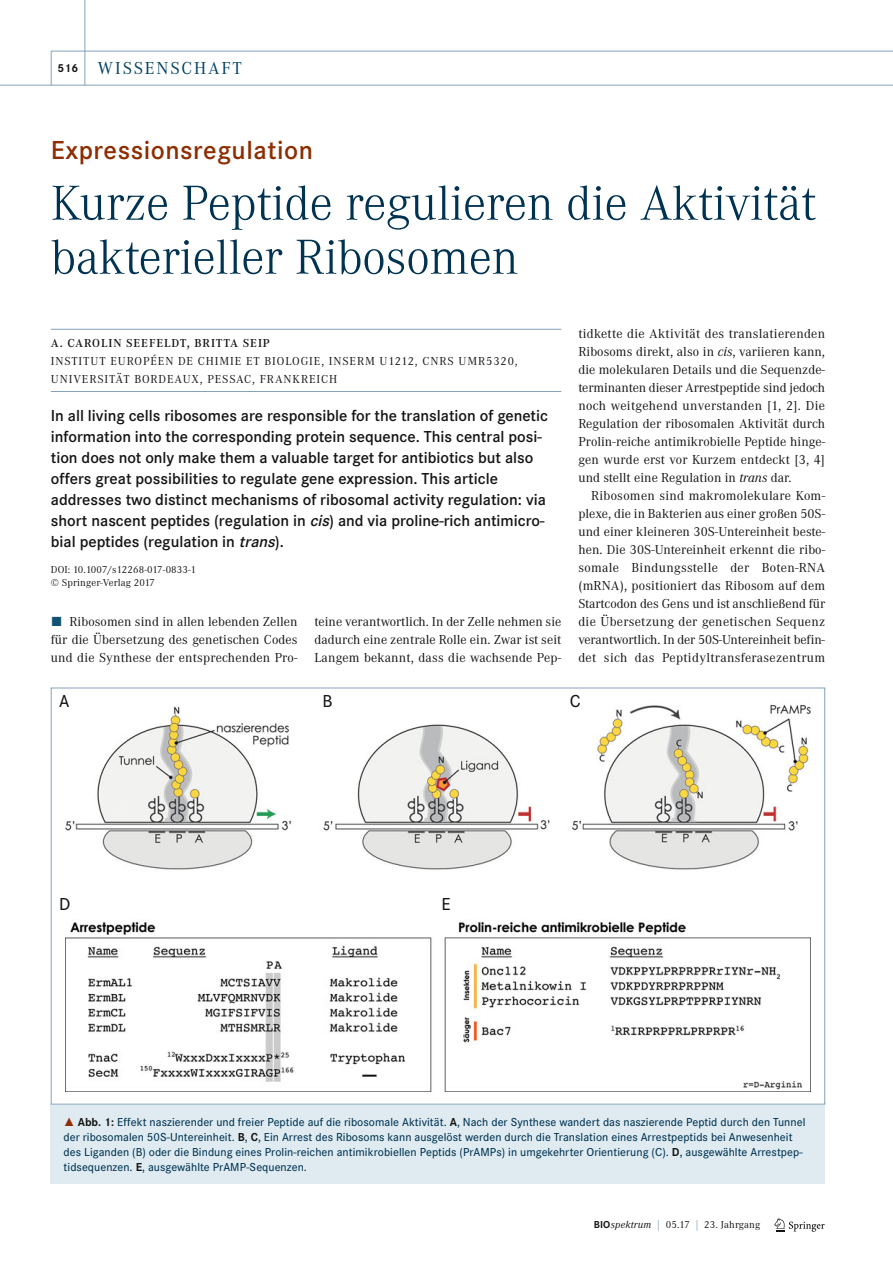
<style>
.page{position:relative;width:893px;height:1263px;background:#fff}
.page>*{position:absolute;margin:0;border:0;box-sizing:border-box;transform-origin:0 0}
.t1{font:300 51px/54px "Corporate A";letter-spacing:-.005em;color:#003252}
.t2{font:600 27px "Corporate S";letter-spacing:.02em;color:#8d2d00}
.t3{font:18px "Corporate A";letter-spacing:.1em;color:#004264}
.t4{font:500 18px "Corporate S";color:#131413}
.t5{font:600 16.5px/21px "Corporate S";color:#131413}
.t6{font:13.5px/18px "Corporate A";letter-spacing:.015em;color:#131413;text-align:justify}
.t7{font:500 12px/15px "Corporate S";letter-spacing:.005em;color:#003252}
.t8{font:12px/18px "Corporate A";letter-spacing:.075em;color:#131413}
.t9{font:600 12px "Corporate A";letter-spacing:.075em;color:#131413}
.t10{font:10.5px/13.5px "Corporate A";letter-spacing:.015em;color:#131413}
.s1{font-family:"Corporate S";font-weight:700;font-size:12px;color:#131413}
.s2{font-style:italic}
.s3{font-family:"The Sans Expert";color:#115273}
.s4{font-family:"The Sans Expert";font-weight:400;color:#8d2d00}
.s5{font-weight:700;color:#131413}
.s6{font-family:"Corporate S";font-weight:700}
.s7{color:#658ba6}
</style>
<div class="page">
<hr style="left:0;top:85px;width:892px;height:1px;background:#84a2ba">
<hr style="left:51px;top:51px;width:841px;height:1px;background:#84a2ba">
<hr style="left:84px;top:0;width:1px;height:85px;background:#84a2ba">
<hr style="left:51px;top:51px;width:1px;height:34px;background:#84a2ba">
<hr style="left:51px;top:329px;width:510px;height:1px;background:#84a2ba">
<hr style="left:51px;top:391px;width:510px;height:1px;background:#84a2ba">
<svg style="left:774px;top:1218px;width:50px;height:14px"></svg>
<div style="left:51px;top:1105px;width:774px;height:79px;background:#dfebf1"></div>
<img style="left:66px;top:704px;width:744px;height:388px">
<h3 class="t3" style="left:57px;top:62px;width:186px"><span class="s1">516</span> WISSENSCHAFT</h3>
<h2 class="t2" style="left:51px;top:141px;width:263px">Expressionsregulation</h2>
<h1 class="t1" style="left:51px;top:180px;width:766px">Kurze Peptide regulieren die Aktivität bakterieller Ribosomen</h1>
<p class="t9" style="left:51px;top:338px;width:220px">A. CAROLIN SEEFELDT, BRITTA SEIP</p>
<p class="t8" style="left:51px;top:353px;width:468px">INSTITUT EUROPÉEN DE CHIMIE ET BIOLOGIE, INSERM U1212, CNRS UMR5320,<br>UNIVERSITÄT BORDEAUX, PESSAC, FRANKREICH</p>
<p class="t5" style="left:51px;top:406px;width:498px">In all living cells ribosomes are responsible for the translation of genetic information into the corresponding protein sequence. This central posi&shy;tion does not only make them a valuable target for antibiotics but also offers great possibilities to regulate gene expression. This article addresses two distinct mechanisms of ribosomal activity regulation: via short nascent peptides (regulation in <span class="s2">cis</span>) and via proline-rich antimicro&shy;bial peptides (regulation in <span class="s2">trans</span>).</p>
<p class="t10" style="left:51px;top:564px;width:147px">DOI: 10.1007/s12268-017-0833-1 © Springer-Verlag 2017</p>
<p class="t6" style="left:51px;top:614px;width:248px"><span class="s3">ó</span> Ribosomen sind in allen lebenden Zellen für die Übersetzung des genetischen Codes und die Synthese der entsprechenden Pro-</p>
<p class="t6" style="left:314px;top:614px;width:248px">teine verantwortlich. In der Zelle nehmen sie dadurch eine zentrale Rolle ein. Zwar ist seit Langem bekannt, dass die wachsende Pep-</p>
<p class="t6" style="left:578px;top:326px;width:248px">tidkette die Aktivität des translatierenden Ribosoms direkt, also in <span class="s2">cis</span>, variieren kann, die molekularen Details und die Sequenzde&shy;terminanten dieser Arrestpeptide sind jedoch noch weitgehend unverstanden [1, 2]. Die Regulation der ribosomalen Aktivität durch Prolin-reiche antimikrobielle Peptide hinge&shy;gen wurde erst vor Kurzem entdeckt [3, 4] und stellt eine Regulation in <span class="s2">trans</span> dar.</p>
<p class="t6" style="left:578px;top:488px;width:248px;text-indent:13px">Ribosomen sind makromolekulare Kom&shy;plexe, die in Bakterien aus einer großen 50S&shy;und einer kleineren 30S-Untereinheit beste&shy;hen. Die 30S-Untereinheit erkennt die ribo&shy;somale Bindungsstelle der Boten-RNA (mRNA), positioniert das Ribosom auf dem Startcodon des Gens und ist anschließend für die Übersetzung der genetischen Sequenz verantwortlich. In der 50S-Untereinheit befin&shy;det sich das Peptidyltransferasezentrum</p>
<h3 class="t4" style="left:59px;top:695px;width:12px">A</h3>
<h3 class="t4" style="left:322px;top:695px;width:12px">B</h3>
<h3 class="t4" style="left:570px;top:695px;width:12px">C</h3>
<h3 class="t4" style="left:59px;top:898px;width:13px">D</h3>
<h3 class="t4" style="left:441px;top:898px;width:11px">E</h3>
<p class="t7" style="left:64px;top:1115px;width:743px"><span class="s4">˚</span> <span class="s5">Abb. 1:</span> Effekt naszierender und freier Peptide auf die ribosomale Aktivität. <span class="s5">A</span>, Nach der Syn these wandert das naszierende Peptid durch den Tunnel der ribosomalen 50S-Untereinheit. <span class="s5">B</span>, <span class="s5">C</span>, Ein Arrest des Ribosoms kann ausgelöst werden durch die Translation eines Arrestpeptids bei Anwesenheit des Liganden (B) oder die Bindung eines Prolin-reichen antimikrobiellen Peptids (PrAMPs) in um gekehrter Orientierung (C). <span class="s5">D</span>, ausgewählte Arrestpep&shy;tidsequenzen. <span class="s5">E</span>, ausgewählte PrAMP-Sequenzen.</p>
<p class="t10" style="left:593px;top:1219px;width:168px"><span class="s6">BIO</span><span class="s2">spektrum</span> <span class="s7">|</span> 05.17 <span class="s7">|</span> 23. Jahrgang</p>
</div>
